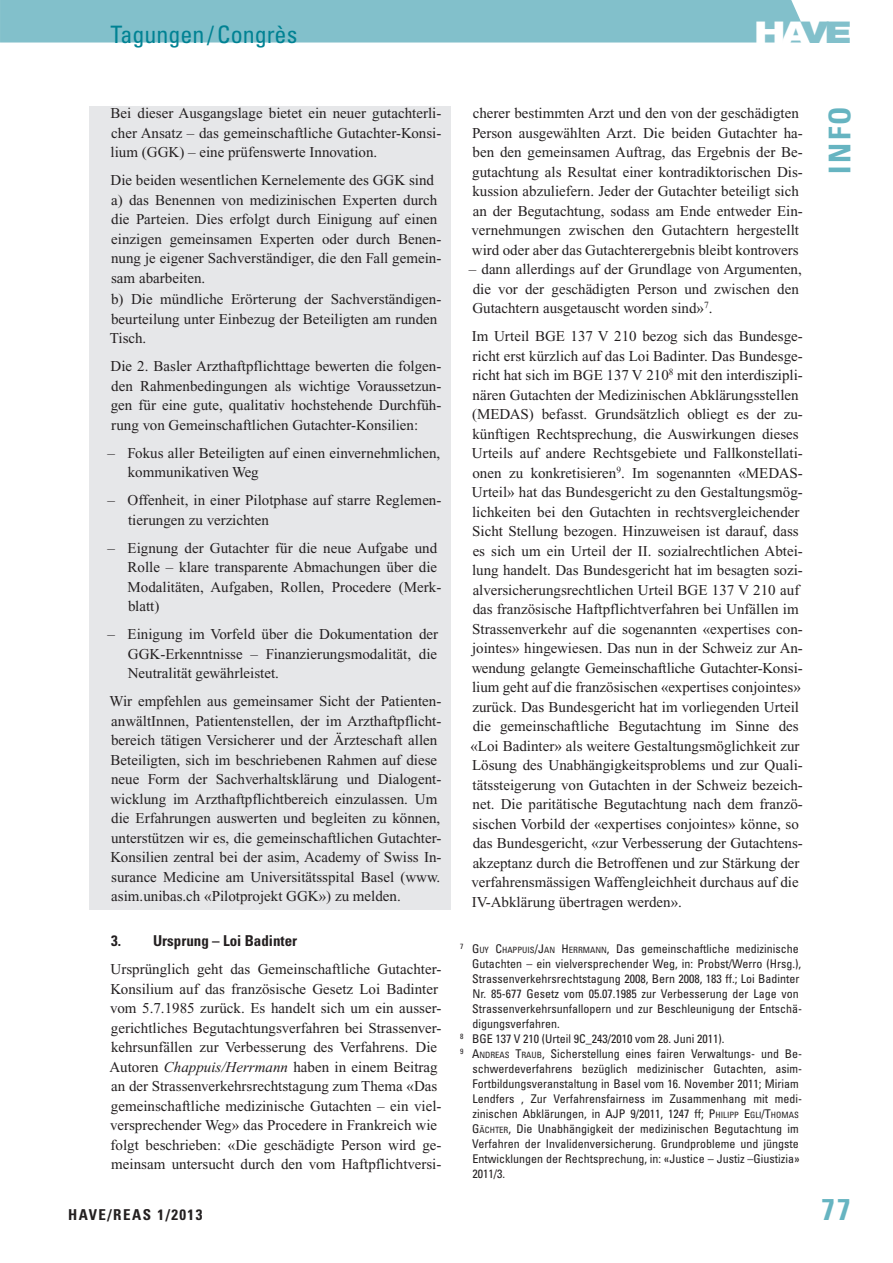
<style>
.page{position:relative;width:893px;height:1263px;background:#fff}
.page>*{position:absolute;margin:0;border:0;box-sizing:border-box;transform-origin:0 0}
.t1{font:700 condensed 30px "Univers";color:#66b4c1}
.t2{font:900 expanded 30px "Helvetica Neue";color:#fff}
.t3{font:condensed 24px "Univers";color:#008293}
.t4{font:15px/19.5px "Times New Roman";color:#231f20}
.t5{font:700 condensed 15px "Univers";color:#231f20}
.t6{font:700 condensed 15px "Univers";letter-spacing:.1em;color:#231f20}
.t7{font:condensed 12px "Univers";color:#231f20}
.s1{color:#82c0cb}
.s2{font-style:italic}
.s3{font-style:inherit}
.s4{font-size:8.7px}
</style>
<div class="page">
<div style="left:0;top:0;width:810px;height:43px;background:#82c0cb"></div>
<div style="left:89px;top:106px;width:362px;height:803px;background:#e6e7e9"></div>
<h2 class="t3" style="left:111px;top:19px;width:188px">Tagungen/Congrès</h2>
<h1 class="t2" style="left:754px;top:12px;width:98px">HA<span class="s1">VE</span></h1>
<p class="t4" style="left:111px;top:103px;width:332px;text-align:justify">Bei dieser Ausgangslage bietet ein neuer gutachterli&shy;cher Ansatz – das gemeinschaftliche Gutachter-Konsi&shy;lium (GGK) – eine prüfenswerte Innovation.</p>
<p class="t4" style="left:111px;top:170px;width:332px">Die beiden wesentlichen Kernelemente des GGK sind a) das Benennen von medizinischen Experten durch die Parteien. Dies erfolgt durch Einigung auf einen einzigen gemeinsamen Experten oder durch Benen&shy;nung je eigener Sachverständiger, die den Fall gemein&shy;sam abarbeiten.</p>
<p class="t4" style="left:110px;top:289px;width:333px">b) Die mündliche Erörterung der Sachverständigen&shy;beurteilung unter Einbezug der Beteiligten am runden<br>Tisch.</p>
<p class="t4" style="left:111px;top:356px;width:332px;text-align:justify">Die 2. Basler Arzthaftpflichttage bewerten die folgen&shy;den Rahmenbedingungen als wichtige Voraussetzun&shy;gen für eine gute, qualitativ hochstehende Durchfüh&shy;rung von Gemeinschaftlichen Gutachter-Konsilien:</p>
<p class="t4" style="left:128px;top:443px;width:314px;text-indent:-21px">– Fokus aller Beteiligten auf einen einvernehmlichen, kommunikativen Weg</p>
<p class="t4" style="left:128px;top:490px;width:315px;text-indent:-21px">– Offenheit, in einer Pilotphase auf starre Reglemen&shy;tierungen zu verzichten</p>
<p class="t4" style="left:128px;top:538px;width:315px;text-indent:-20px">– Eignung der Gutachter für die neue Aufgabe und Rolle – klare transparente Abmachungen über die Modalitäten, Aufgaben, Rollen, Procedere (Merk&shy;blatt)</p>
<p class="t4" style="left:128px;top:624px;width:312px;text-align:justify;text-indent:-20px">– Einigung im Vorfeld über die Dokumentation der GGK-Erkenntnisse – Finanzierungsmodalität, die Neutralität gewährleistet.</p>
<p class="t4" style="left:109px;top:691px;width:333px">Wir empfehlen aus gemeinsamer Sicht der Patienten&shy;anwältInnen, Patientenstellen, der im Arzthaftpflicht&shy;bereich tätigen Versicherer und der Ärzteschaft allen Beteiligten, sich im beschriebenen Rahmen auf diese neue Form der Sachverhaltsklärung und Dialogent&shy;wicklung im Arzthaftpflichtbereich einzulassen. Um die Erfahrungen auswerten und begleiten zu können, unterstützen wir es, die gemeinschaftlichen Gutachter-Konsilien zentral bei der asim, Academy of Swiss In&shy;surance Medicine am Universitätsspital Basel (www. asim.unibas.ch «Pilotprojekt GGK») zu melden.</p>
<p class="t5" style="left:111px;top:932px;width:32px">3. U</p>
<p class="t5" style="left:162px;top:932px;width:136px">rsprung – Loi Badinter</p>
<p class="t4" style="left:109px;top:959px;width:334px">Ursprünglich geht das Gemeinschaftliche Gutachter-Konsilium auf das französische Gesetz Loi Badinter vom 5.7.1985 zurück. Es handelt sich um ein ausser&shy;gerichtliches Begutachtungsverfahren bei Strassenver&shy;kehrsunfällen zur Verbesserung des Verfahrens. Die Autoren <span class="s2">Chappuis/Herrmann</span> haben in einem Beitrag an der Strassenverkehrsrechtstagung zum Thema «Das gemeinschaftliche medizinische Gutachten – ein viel&shy;versprechender Weg» das Procedere in Frankreich wie folgt beschrieben: «Die geschädigte Person wird ge&shy;meinsam untersucht durch den vom Haftpflichtversi-</p>
<p class="t4" style="left:472px;top:103px;width:333px">cherer bestimmten Arzt und den von der geschädigten Person ausgewählten Arzt. Die beiden Gutachter ha&shy;ben den gemeinsamen Auftrag, das Ergebnis der Be&shy;gutachtung als Resultat einer kontradiktorischen Dis&shy;kussion abzuliefern. Jeder der Gutachter beteiligt sich an der Begutachtung, sodass am Ende entweder Ein&shy;vernehmungen zwischen den Gutachtern hergestellt wird oder aber das Gutachterergebnis bleibt kontrovers</p>
<p class="t4" style="left:469px;top:259px;width:334px">– dann allerdings auf der Grundlage von Argumenten, die vor der geschädigten Person und zwischen den<br>Gutachtern ausgetauscht worden sind»<sup>7</sup>.</p>
<p class="t4" style="left:470px;top:326px;width:334px">Im Urteil BGE 137 V 210 bezog sich das Bundesge&shy;richt erst kürzlich auf das Loi Badinter. Das Bundesge&shy;richt hat sich im BGE 137 V 210<sup>8</sup> mit den interdiszipli&shy;nären Gutachten der Medizinischen Abklärungsstellen (MEDAS) befasst. Grundsätzlich obliegt es der zu&shy;künftigen Rechtsprechung, die Auswirkungen dieses Urteils auf andere Rechtsgebiete und Fallkonstellati&shy;onen zu konkretisieren<sup>9</sup>. Im sogenannten «MEDAS-Urteil» hat das Bundesgericht zu den Gestaltungsmög&shy;lichkeiten bei den Gutachten in rechtsvergleichender Sicht Stellung bezogen. Hinzuweisen ist darauf, dass es sich um ein Urteil der II. sozialrechtlichen Abtei&shy;lung handelt. Das Bundesgericht hat im besagten sozi&shy;alversicherungsrechtlichen Urteil BGE 137 V 210 auf das französische Haftpflichtverfahren bei Unfällen im Strassenverkehr auf die sogenannten «expertises con&shy;jointes» hingewiesen. Das nun in der Schweiz zur An&shy;wendung gelangte Gemeinschaftliche Gutachter-Konsi&shy;lium geht auf die französischen «expertises conjointes» zurück. Das Bundesgericht hat im vorliegenden Urteil die gemeinschaftliche Begutachtung im Sinne des «Loi Badinter» als weitere Gestaltungsmöglichkeit zur Lösung des Unabhängigkeitsproblems und zur Quali&shy;tätssteigerung von Gutachten in der Schweiz bezeich&shy;net. Die paritätische Begutachtung nach dem franzö&shy;sischen Vorbild der «expertises conjointes» könne, so das Bundesgericht, «zur Verbesserung der Gutachtens&shy;akzeptanz durch die Betroffenen und zur Stärkung der verfahrensmässigen Waffengleichheit durchaus auf die IV-Abklärung übertragen werden».</p>
<p class="t7" style="left:460px;top:941px;width:340px"><sup>7</sup> <span class="s3">G</span> <span class="s4">UY</span> <span class="s3">C</span><span class="s4">HAPPUIS</span><span class="s3">/J</span><span class="s4">AN</span> <span class="s3">H</span> <span class="s4">ERRMANN</span><span class="s3">,</span> Das gemeinschaftliche medizinische</p>
<p class="t7" style="left:472px;top:956px;width:330px">Gutachten – ein vielversprechender Weg, in: Probst/Werro (Hrsg.),</p>
<p class="t7" style="left:472px;top:971px;width:329px">Strassenverkehrsrechtstagung 2008, Bern 2008, 183 ff.; Loi Badinter</p>
<p class="t7" style="left:472px;top:986px;width:328px">Nr. 85-677 Gesetz vom 05.07.1985 zur Verbesserung der Lage von</p>
<p class="t7" style="left:472px;top:1001px;width:331px">Strassenverkehrsunfallopern und zur Beschleunigung der Entschä-</p>
<p class="t7" style="left:472px;top:1016px;width:89px">digungsverfahren.</p>
<p class="t7" style="left:460px;top:1031px;width:266px"><sup>8</sup> BGE 137 V 210 (Urteil 9C_243/2010 vom 28. Juni 2011).</p>
<p class="t7" style="left:460px;top:1046px;width:343px"><sup>9</sup> <span class="s3">A</span><span class="s4">NDREAS</span> <span class="s3">T</span><span class="s4">RAUB</span><span class="s3">,</span> Sicherstellung eines fairen Verwaltungs- und Be-</p>
<p class="t7" style="left:472px;top:1061px;width:331px">schwerdeverfahrens bezüglich medizinischer Gutachten, asim-</p>
<p class="t7" style="left:473px;top:1076px;width:328px">Fortbildungsveranstaltung in Basel vom 16. November 2011; Miriam</p>
<p class="t7" style="left:472px;top:1091px;width:331px">Lendfers , Zur Verfahrensfairness im Zusammenhang mit medi-</p>
<p class="t7" style="left:472px;top:1106px;width:327px">zinischen Abklärungen, in AJP 9/2011, 1247 ff; <span class="s3">P</span><span class="s4">HILIPP</span> <span class="s3">E</span><span class="s4">GLI</span><span class="s3">/T</span><span class="s4">HOMAS</span></p>
<p class="t7" style="left:472px;top:1121px;width:328px"><span class="s3">G</span><span class="s4">ÄCHTER</span><span class="s3">,</span> Die Unabhängigkeit der medizinischen Begutachtung im</p>
<p class="t7" style="left:472px;top:1136px;width:328px">Verfahren der Invalidenversicherung. Grundprobleme und jüngste</p>
<p class="t7" style="left:472px;top:1151px;width:329px">Entwicklungen der Rechtsprechung, in: «Justice – Justiz –Giustizia»</p>
<p class="t7" style="left:472px;top:1166px;width:34px">2011/3.</p>
<h1 class="t1" style="left:821px;top:173px;width:69px;rotate:-90deg">Info</h1>
<p class="t6" style="left:68px;top:1206px;width:136px">HAVE/REAS 1/2013</p>
<h1 class="t1" style="left:821px;top:1191px;width:31px">77</h1>
</div>
